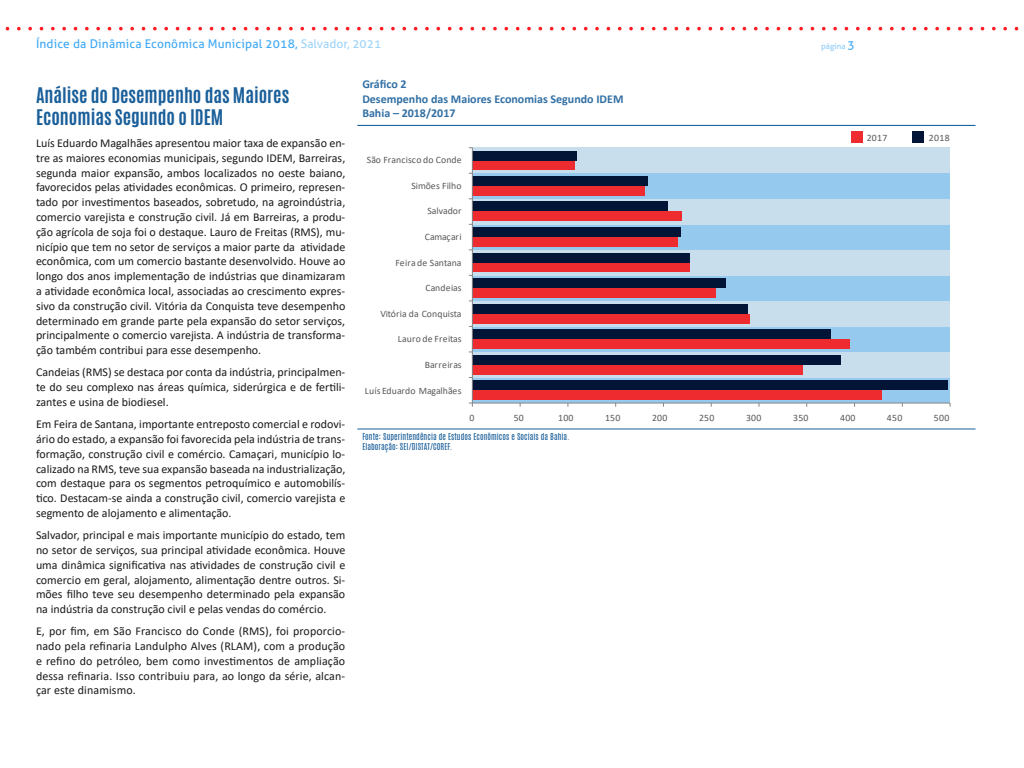
<style>
.page{position:relative;width:1024px;height:768px;background:#fff}
.page>*{position:absolute;margin:0;border:0;box-sizing:border-box;transform-origin:0 0}
.t1{font:700 18px/22.2px "Antonio";color:#1a5f9a}
.t2{font:12px/14.8px "Calibri";color:#1a1a1a;text-align:justify}
.t3{font:700 12px/14.8px "Calibri";color:#316fa4}
.t4{font:12px "Aller";letter-spacing:.015em;color:#3fa9f5}
.t5{font:9.8px "Calibri";letter-spacing:.015em;color:#58585b}
.t6{font:9.8px "Calibri";letter-spacing:-.015em;color:#58585b}
.t7{font:8px/9.6px "Antonio";letter-spacing:.01em;color:#1a5f9a}
.t8{font:8px "Aller";color:#8ccbf9}
.s1{color:#9fd4fa}
.s2{font-size:12px;color:#3fa9f5}
</style>
<div class="page">
<svg style="left:822px;top:27px;width:4px;height:3px"></svg>
<svg style="left:799px;top:27px;width:4px;height:3px"></svg>
<svg style="left:788px;top:27px;width:4px;height:3px"></svg>
<svg style="left:765px;top:27px;width:4px;height:3px"></svg>
<svg style="left:754px;top:27px;width:4px;height:3px"></svg>
<svg style="left:731px;top:27px;width:4px;height:3px"></svg>
<svg style="left:720px;top:27px;width:4px;height:3px"></svg>
<svg style="left:697px;top:27px;width:4px;height:3px"></svg>
<svg style="left:686px;top:27px;width:4px;height:3px"></svg>
<svg style="left:663px;top:27px;width:4px;height:3px"></svg>
<svg style="left:992px;top:27px;width:4px;height:3px"></svg>
<svg style="left:1003px;top:27px;width:4px;height:3px"></svg>
<svg style="left:969px;top:27px;width:4px;height:3px"></svg>
<svg style="left:958px;top:27px;width:4px;height:3px"></svg>
<svg style="left:935px;top:27px;width:4px;height:3px"></svg>
<svg style="left:924px;top:27px;width:4px;height:3px"></svg>
<svg style="left:901px;top:27px;width:4px;height:3px"></svg>
<svg style="left:890px;top:27px;width:4px;height:3px"></svg>
<svg style="left:867px;top:27px;width:4px;height:3px"></svg>
<svg style="left:856px;top:27px;width:4px;height:3px"></svg>
<svg style="left:833px;top:27px;width:4px;height:3px"></svg>
<svg style="left:652px;top:27px;width:4px;height:3px"></svg>
<svg style="left:629px;top:27px;width:4px;height:3px"></svg>
<svg style="left:618px;top:27px;width:4px;height:3px"></svg>
<svg style="left:595px;top:27px;width:4px;height:3px"></svg>
<svg style="left:584px;top:27px;width:4px;height:3px"></svg>
<svg style="left:561px;top:27px;width:4px;height:3px"></svg>
<svg style="left:527px;top:27px;width:4px;height:3px"></svg>
<svg style="left:493px;top:27px;width:4px;height:3px"></svg>
<svg style="left:459px;top:27px;width:4px;height:3px"></svg>
<svg style="left:436px;top:27px;width:4px;height:3px"></svg>
<svg style="left:425px;top:27px;width:4px;height:3px"></svg>
<svg style="left:402px;top:27px;width:4px;height:3px"></svg>
<svg style="left:391px;top:27px;width:4px;height:3px"></svg>
<svg style="left:368px;top:27px;width:4px;height:3px"></svg>
<svg style="left:357px;top:27px;width:4px;height:3px"></svg>
<svg style="left:334px;top:27px;width:4px;height:3px"></svg>
<svg style="left:323px;top:27px;width:4px;height:3px"></svg>
<svg style="left:300px;top:27px;width:4px;height:3px"></svg>
<svg style="left:289px;top:27px;width:4px;height:3px"></svg>
<svg style="left:266px;top:27px;width:4px;height:3px"></svg>
<svg style="left:255px;top:27px;width:4px;height:3px"></svg>
<svg style="left:232px;top:27px;width:4px;height:3px"></svg>
<svg style="left:221px;top:27px;width:4px;height:3px"></svg>
<svg style="left:198px;top:27px;width:4px;height:3px"></svg>
<svg style="left:187px;top:27px;width:4px;height:3px"></svg>
<svg style="left:164px;top:27px;width:4px;height:3px"></svg>
<svg style="left:153px;top:27px;width:4px;height:3px"></svg>
<svg style="left:130px;top:27px;width:4px;height:3px"></svg>
<svg style="left:119px;top:27px;width:4px;height:3px"></svg>
<svg style="left:96px;top:27px;width:4px;height:3px"></svg>
<svg style="left:85px;top:27px;width:4px;height:3px"></svg>
<svg style="left:62px;top:27px;width:4px;height:3px"></svg>
<svg style="left:51px;top:27px;width:4px;height:3px"></svg>
<svg style="left:28px;top:27px;width:4px;height:3px"></svg>
<svg style="left:17px;top:27px;width:4px;height:3px"></svg>
<hr style="left:357px;top:125px;width:619px;height:1px;background:#00549a">
<hr style="left:357px;top:428px;width:619px;height:1px;background:#1a5f9a">
<div style="left:472px;top:378px;width:478px;height:25px;background:#95caee"></div>
<div style="left:472px;top:352px;width:478px;height:25px;background:#c8deed"></div>
<div style="left:472px;top:326px;width:478px;height:26px;background:#95caee"></div>
<div style="left:472px;top:301px;width:478px;height:25px;background:#c8deed"></div>
<div style="left:472px;top:275px;width:478px;height:26px;background:#95caee"></div>
<div style="left:472px;top:250px;width:478px;height:25px;background:#c8deed"></div>
<div style="left:472px;top:224px;width:478px;height:26px;background:#95caee"></div>
<div style="left:472px;top:199px;width:478px;height:25px;background:#c8deed"></div>
<div style="left:472px;top:173px;width:478px;height:26px;background:#95caee"></div>
<div style="left:472px;top:148px;width:478px;height:25px;background:#c8deed"></div>
<hr style="left:472px;top:403px;width:478px;height:1px;background:#858586">
<div style="left:852px;top:132px;width:11px;height:11px;background:#ee2c2f"></div>
<div style="left:913px;top:132px;width:11px;height:11px;background:#021536"></div>
<div style="left:472px;top:390px;width:410px;height:10px;background:#ee2c2f"></div>
<div style="left:472px;top:365px;width:331px;height:10px;background:#ee2c2f"></div>
<div style="left:472px;top:339px;width:378px;height:10px;background:#ee2c2f"></div>
<div style="left:472px;top:314px;width:277px;height:9px;background:#ee2c2f"></div>
<div style="left:472px;top:288px;width:244px;height:10px;background:#ee2c2f"></div>
<div style="left:472px;top:263px;width:218px;height:9px;background:#ee2c2f"></div>
<div style="left:472px;top:237px;width:206px;height:10px;background:#ee2c2f"></div>
<div style="left:472px;top:211px;width:210px;height:10px;background:#ee2c2f"></div>
<div style="left:472px;top:186px;width:173px;height:10px;background:#ee2c2f"></div>
<div style="left:472px;top:160px;width:103px;height:10px;background:#ee2c2f"></div>
<div style="left:472px;top:380px;width:476px;height:10px;background:#021536"></div>
<div style="left:472px;top:355px;width:368px;height:10px;background:#021536"></div>
<div style="left:472px;top:329px;width:359px;height:10px;background:#021536"></div>
<div style="left:472px;top:304px;width:276px;height:10px;background:#021536"></div>
<div style="left:472px;top:278px;width:254px;height:10px;background:#021536"></div>
<div style="left:472px;top:253px;width:218px;height:10px;background:#021536"></div>
<div style="left:472px;top:227px;width:209px;height:10px;background:#021536"></div>
<div style="left:472px;top:201px;width:196px;height:10px;background:#021536"></div>
<div style="left:472px;top:176px;width:175px;height:10px;background:#021536"></div>
<div style="left:472px;top:151px;width:105px;height:9px;background:#021536"></div>
<hr style="left:472px;top:148px;width:1px;height:255px;background:#858586">
<p class="t4" style="left:36px;top:37px;width:347px">Índice da Dinâmica Econômica Municipal 2018, <span class="s1">Salvador, 2021</span></p>
<p class="t8" style="left:821px;top:42px;width:35px">página <span class="s2">3</span></p>
<h1 class="t1" style="left:36px;top:84px;width:255px">Análise do Desempenho das Maiores<br>Economias Segundo o IDEM</h1>
<p class="t2" style="left:36px;top:135px;width:311px">Luís Eduardo Magalhães apresentou maior taxa de expansão en&shy;tre as maiores economias municipais, segundo IDEM, Barreiras, segunda maior expansão, ambos localizados no oeste baiano, favorecidos pelas atividades econômicas. O primeiro, represen&shy;tado por investimentos baseados, sobretudo, na agroindústria, comercio varejista e construção civil. Já em Barreiras, a produ&shy;ção agrícola de soja foi o destaque. Lauro de Freitas (RMS), mu&shy;nicípio que tem no setor de serviços a maior parte da atividade econômica, com um comercio bastante desenvolvido. Houve ao longo dos anos implementação de indústrias que dinamizaram a atividade econômica local, associadas ao crescimento expres&shy;sivo da construção civil. Vitória da Conquista teve desempenho determinado em grande parte pela expansão do setor serviços, principalmente o comercio varejista. A indústria de transforma&shy;ção também contribui para esse desempenho.</p>
<p class="t2" style="left:36px;top:365px;width:311px">Candeias (RMS) se destaca por conta da indústria, principalmen&shy;te do seu complexo nas áreas química, siderúrgica e de fertili&shy;zantes e usina de biodiesel.</p>
<p class="t2" style="left:36px;top:416px;width:311px">Em Feira de Santana, importante entreposto comercial e rodovi&shy;ário do estado, a expansão foi favorecida pela indústria de trans&shy;formação, construção civil e comércio. Camaçari, município lo&shy;calizado na RMS, teve sua expansão baseada na industrialização, com destaque para os segmentos petroquímico e automobilís&shy;tico. Destacam-se ainda a construção civil, comercio varejista e segmento de alojamento e alimentação.</p>
<p class="t2" style="left:36px;top:527px;width:311px">Salvador, principal e mais importante município do estado, tem no setor de serviços, sua principal atividade econômica. Houve uma dinâmica significativa nas atividades de construção civil e comercio em geral, alojamento, alimentação dentre outros. Si&shy;mões filho teve seu desempenho determinado pela expansão na indústria da construção civil e pelas vendas do comércio.</p>
<p class="t2" style="left:36px;top:624px;width:311px">E, por fim, em São Francisco do Conde (RMS), foi proporcio&shy;nado pela refinaria Landulpho Alves (RLAM), com a produção e refino do petróleo, bem como investimentos de ampliação dessa refinaria. Isso contribuiu para, ao longo da série, alcan&shy;çar este dinamismo.</p>
<p class="t3" style="left:362px;top:76px;width:263px">Gráfico 2<br>Desempenho das Maiores Economias Segundo IDEM<br>Bahia – 2018/2017</p>
<p class="t5" style="left:867px;top:131px;width:22px">2017</p>
<p class="t5" style="left:929px;top:131px;width:22px">2018</p>
<p class="t5" style="left:367px;top:153px;width:96px">São Francisco do Conde</p>
<p class="t5" style="left:411px;top:179px;width:52px">Simões Filho</p>
<p class="t5" style="left:427px;top:204px;width:36px">Salvador</p>
<p class="t6" style="left:425px;top:230px;width:38px">Camaçari</p>
<p class="t5" style="left:395px;top:256px;width:68px">Feira de Santana</p>
<p class="t5" style="left:426px;top:281px;width:38px">Candeias</p>
<p class="t5" style="left:380px;top:307px;width:83px">Vitória da Conquista</p>
<p class="t5" style="left:398px;top:332px;width:65px">Lauro de Freitas</p>
<p class="t5" style="left:425px;top:358px;width:38px">Barreiras</p>
<p class="t5" style="left:365px;top:384px;width:98px">Luís Eduardo Magalhães</p>
<p class="t5" style="left:470px;top:411px;width:6px">0</p>
<p class="t5" style="left:514px;top:411px;width:12px">50</p>
<p class="t5" style="left:558px;top:411px;width:17px">100</p>
<p class="t5" style="left:605px;top:411px;width:17px">150</p>
<p class="t5" style="left:652px;top:411px;width:17px">200</p>
<p class="t5" style="left:699px;top:411px;width:17px">250</p>
<p class="t5" style="left:746px;top:411px;width:17px">300</p>
<p class="t5" style="left:793px;top:411px;width:17px">350</p>
<p class="t5" style="left:840px;top:411px;width:17px">400</p>
<p class="t5" style="left:887px;top:411px;width:17px">450</p>
<p class="t5" style="left:934px;top:411px;width:17px">500</p>
<p class="t7" style="left:362px;top:432px;width:209px">Fonte: Superintendência de Estudos Econômicos e Sociais da Bahia.<br>Elaboração: SEI/DISTAT/COREF.</p>
</div>
